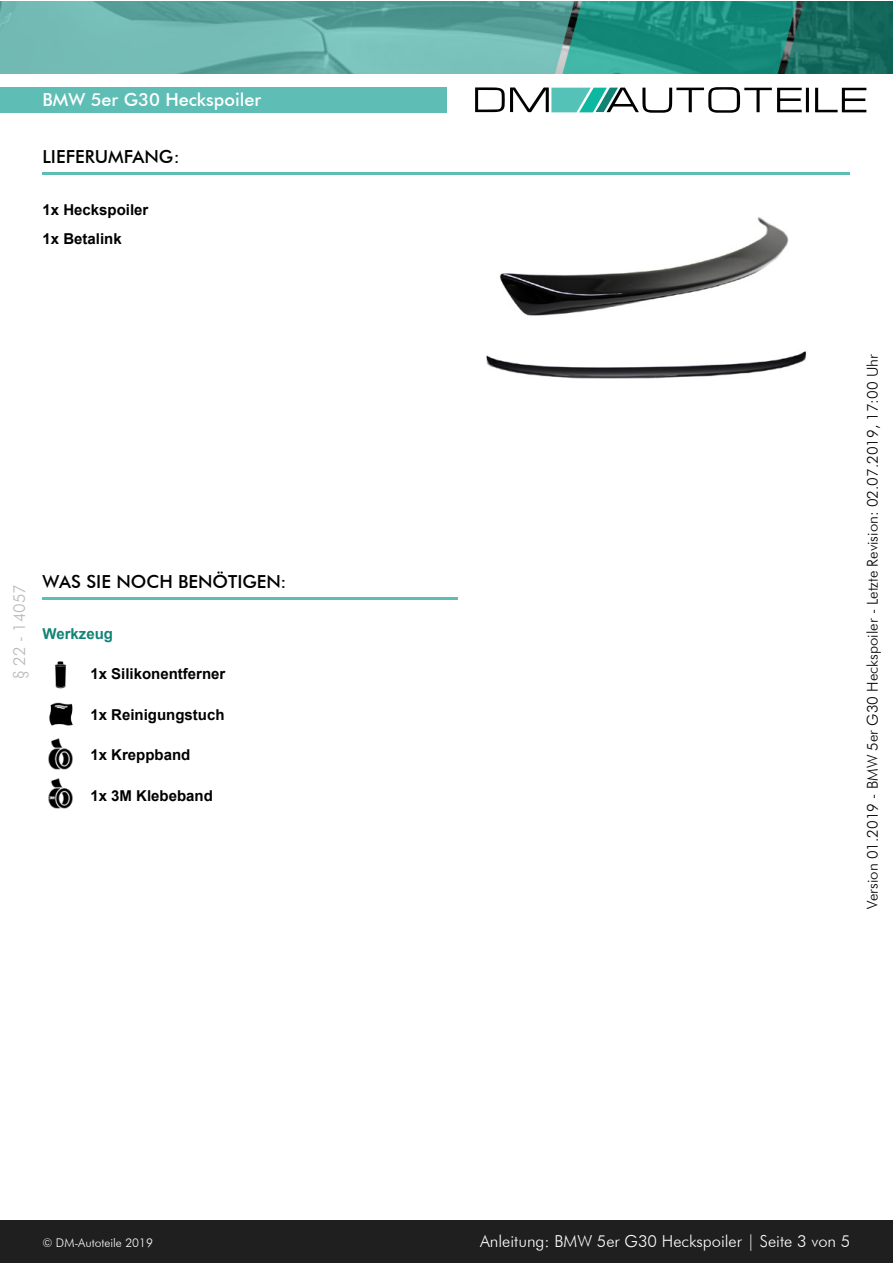
<style>
.page{position:relative;width:893px;height:1263px;background:#fff}
.page>*{position:absolute;margin:0;border:0;box-sizing:border-box;transform-origin:0 0}
.t1{font:500 18px "Futura BT";color:#000}
.t2{font:500 18px "Futura BT";color:#fff}
.t3{font:300 16.5px "Futura BT";color:#fff}
.t4{font:300 16.5px "Futura BT";color:#b6b8ba}
.t5{font:700 15px/28.5px "Arial";color:#000}
.t6{font:300 15px "Futura BT";color:#000}
.t7{font:700 15px "Arial";color:#118475}
.t8{font:300 12px "Futura BT";color:#fff}
</style>
<div class="page">
<div style="left:0;top:87px;width:446px;height:26px;background:#5ebeb5"></div>
<div style="left:0;top:1220px;width:893px;height:43px;background:#1f1f1f"></div>
<img style="left:486px;top:217px;width:321px;height:162px">
<svg style="left:475px;top:87px;width:391px;height:26px"></svg>
<hr style="left:43px;top:172px;width:807px;height:2px;background:#5ebeb5">
<hr style="left:43px;top:597px;width:415px;height:3px;background:#5ebeb5">
<img style="left:55px;top:661px;width:11px;height:28px">
<img style="left:0;top:1px;width:892px;height:72px">
<img style="left:49px;top:702px;width:24px;height:24px">
<img style="left:48px;top:738px;width:25px;height:31px">
<img style="left:48px;top:778px;width:25px;height:31px">
<p class="t2" style="left:43px;top:89px;width:220px">BMW 5er G30 Heckspoiler</p>
<p class="t1" style="left:43px;top:145px;width:139px">LIEFERUMFANG:</p>
<p class="t5" style="left:43px;top:196px;width:107px">1x Heckspoiler<br>1x Betalink</p>
<p class="t4" style="left:9px;top:679px;width:96px;rotate:-90deg">§ 22 - 14057</p>
<p class="t1" style="left:43px;top:570px;width:245px">WAS SIE NOCH BENÖTIGEN:</p>
<p class="t7" style="left:43px;top:623px;width:72px">Werkzeug</p>
<p class="t5" style="left:90px;top:660px;width:137px">1x Silikonentferner</p>
<p class="t5" style="left:90px;top:700px;width:136px">1x Reinigungstuch</p>
<p class="t5" style="left:90px;top:741px;width:102px">1x Kreppband</p>
<p class="t5" style="left:90px;top:781px;width:124px">1x 3M Klebeband</p>
<p class="t6" style="left:863px;top:909px;width:556px;rotate:-90deg">Version 01.2019 - BMW 5er G30 Heckspoiler - Letzte Revision: 02.07.2019, 17:00 Uhr</p>
<p class="t8" style="left:43px;top:1235px;width:112px">© DM-Autoteile 2019</p>
<p class="t3" style="left:480px;top:1231px;width:372px">Anleitung: BMW 5er G30 Heckspoiler | Seite 3 von 5</p>
</div>
